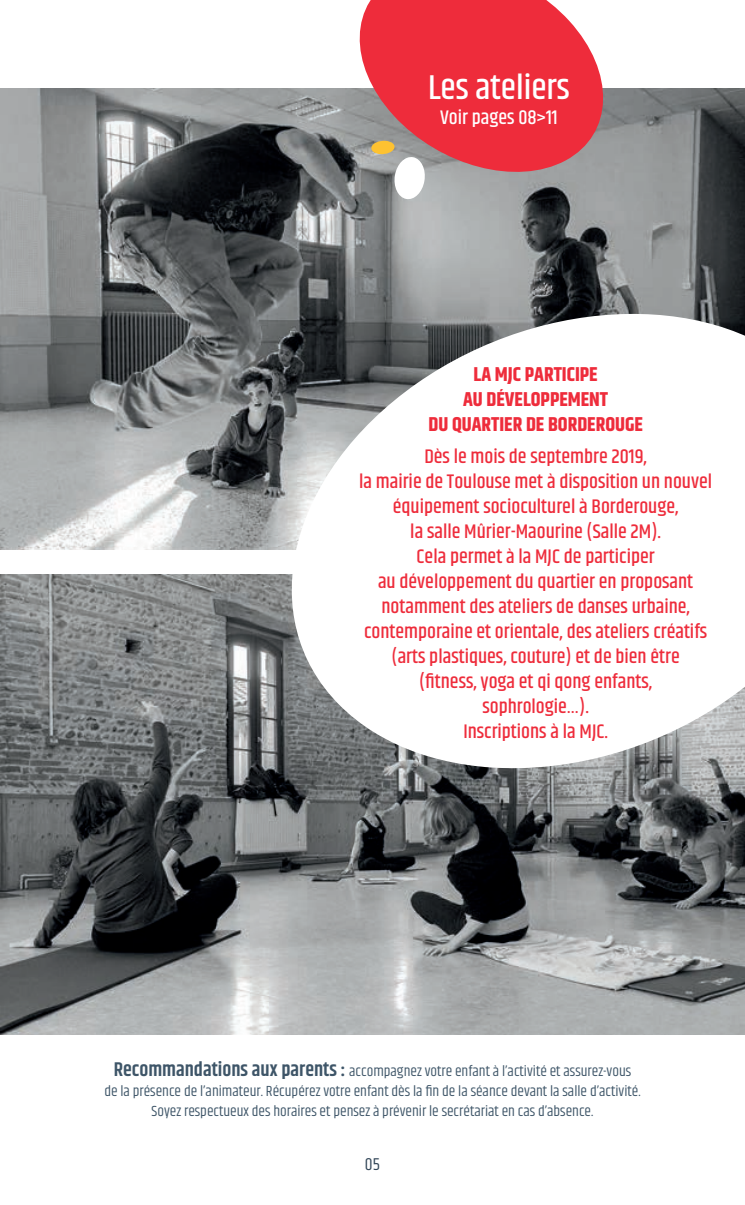
<style>
.page{position:relative;width:745px;height:1205px;background:#fff}
.page>*{position:absolute;margin:0;border:0;box-sizing:border-box;transform-origin:0 0}
.t1{font:500 35px "Khand";color:#fff}
.t2{font:500 20px "Khand";color:#ee2c3b}
.t3{font:700 20px "Khand";color:#ee2c3b}
.t4{font:500 20px "Khand";color:#fff}
.t5{font:17.5px "Khand";color:#324658}
.t6{font:15px "Khand";color:#3e5568}
.s1{font-weight:600;font-size:20px}
</style>
<div class="page">
<img style="left:0;top:574px;width:744px;height:461px">
<img style="left:0;top:89px;width:744px;height:460px">
<svg style="left:347px;top:0;width:268px;height:187px;background:#de555f"></svg>
<svg style="left:253px;top:290px;width:491px;height:501px"></svg>
<svg style="left:370px;top:140px;width:56px;height:60px"></svg>
<p class="t1" style="left:427px;top:65px;width:143px">Les ateliers</p>
<p class="t4" style="left:440px;top:105px;width:119px">Voir pages 08&gt;11</p>
<p class="t3" style="left:473px;top:360px;width:125px">LA MJC PARTICIPE</p>
<p class="t3" style="left:463px;top:385px;width:146px">AU DÉVELOPPEMENT</p>
<p class="t3" style="left:428px;top:410px;width:216px">DU QUARTIER DE BORDEROUGE</p>
<p class="t2" style="left:424px;top:444px;width:224px">Dès le mois de septembre 2019,</p>
<p class="t2" style="left:359px;top:469px;width:354px">la mairie de Toulouse met à disposition un nouvel</p>
<p class="t2" style="left:392px;top:494px;width:287px">équipement socioculturel à Borderouge,</p>
<p class="t2" style="left:410px;top:519px;width:252px">la salle Mûrier-Maourine (Salle 2M).</p>
<p class="t2" style="left:416px;top:544px;width:239px">Cela permet à la MJC de participer</p>
<p class="t2" style="left:378px;top:569px;width:316px">au développement du quartier en proposant</p>
<p class="t2" style="left:381px;top:594px;width:309px">notamment des ateliers de danses urbaine,</p>
<p class="t2" style="left:364px;top:619px;width:344px">contemporaine et orientale, des ateliers créatifs</p>
<p class="t2" style="left:391px;top:644px;width:289px">(arts plastiques, couture) et de bien être</p>
<p class="t2" style="left:419px;top:669px;width:234px">(fitness, yoga et qi qong enfants,</p>
<p class="t2" style="left:482px;top:694px;width:108px">sophrologie…).</p>
<p class="t2" style="left:463px;top:719px;width:146px">Inscriptions à la MJC.</p>
<p class="t6" style="left:114px;top:1062px;width:518px"><span class="s1">Recommandations aux parents :</span> accompagnez votre enfant à l’activité et assurez-vous</p>
<p class="t6" style="left:104px;top:1082px;width:537px">de la présence de l’animateur. Récupérez votre enfant dès la fin de la séance devant la salle d’activité.</p>
<p class="t6" style="left:151px;top:1102px;width:443px">Soyez respectueux des horaires et pensez à prévenir le secrétariat en cas d’absence.</p>
<p class="t5" style="left:364px;top:1154px;width:17px">05</p>
</div>
